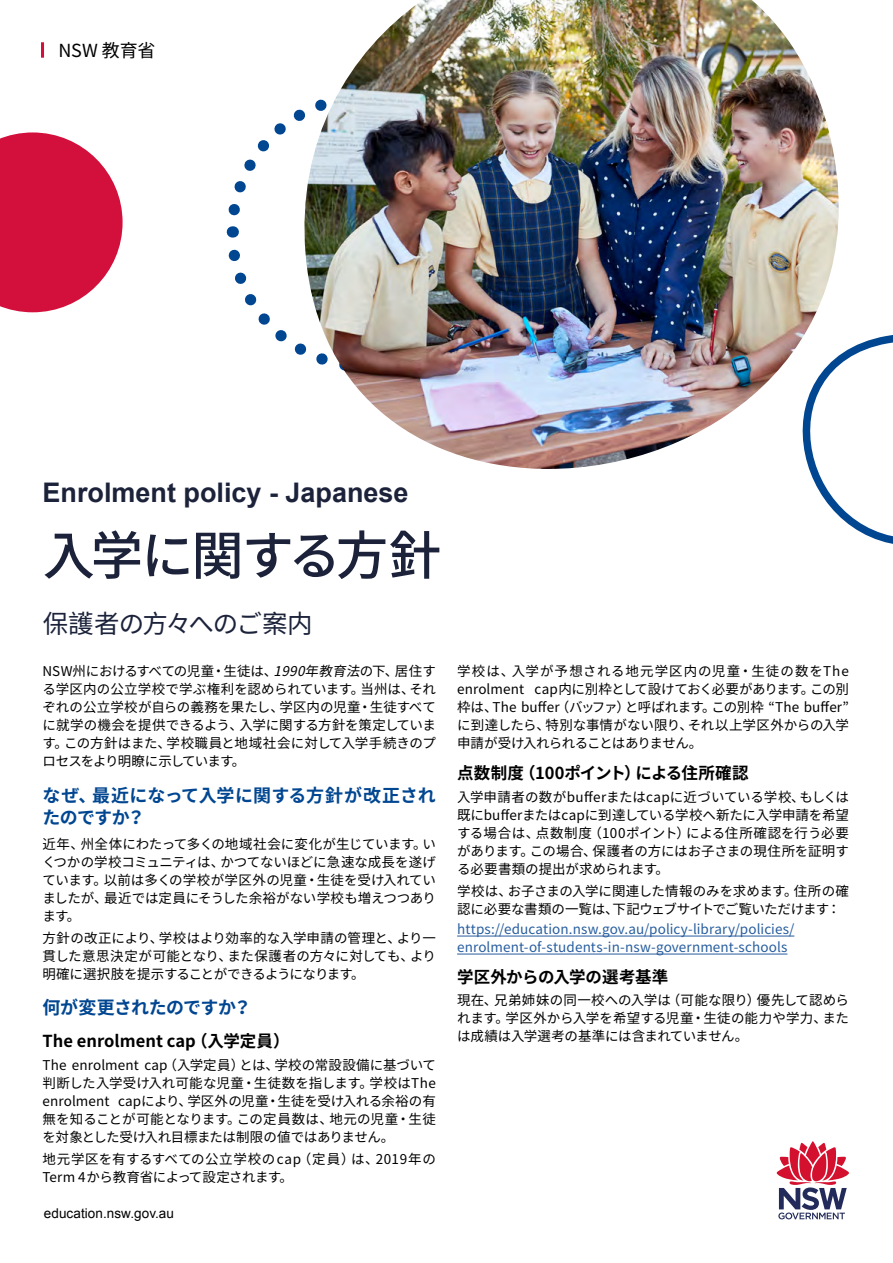
<style>
.page{position:relative;width:893px;height:1263px;background:#fff}
.page>*{position:absolute;margin:0;border:0;box-sizing:border-box;transform-origin:0 0}
.H1-Japanese{font:500 52.5px "Noto Sans CJ Kjp";letter-spacing:-.045em;color:#1b223a}
.t1{font:700 27px "Arial";color:#1b223a}
.t2{font:25.5px "Noto Sans CJ Kjp";letter-spacing:-.035em;color:#1b223a}
.t3{font:700 18px/22.5px "Noto Sans CJ Kjp";letter-spacing:-.01em;color:#004691}
.Line_1{font:18px "Noto Sans CJ Kjp";letter-spacing:-.005em;color:#000}
.t4{font:700 16.5px "Noto Sans CJ Kjp";color:#000}
.t5{font:13.5px/18px "Noto Sans CJ Kjp";letter-spacing:-.015em;color:#000;text-align:justify}
.t6{font:13.5px/18px "Noto Sans CJ Kjp";letter-spacing:.005em;color:#275d9e}
.t7{font:13.5px/18px "Noto Sans CJ Kjp";letter-spacing:.02em;color:#000}
.t8{font:13.5px "Arial";letter-spacing:.005em;color:#000}
.s1{font-style:italic}
</style>
<div class="page">
<svg style="left:226px;top:109px;width:77px;height:246px"></svg>
<svg style="left:0;top:132px;width:123px;height:180px"></svg>
<svg style="left:776px;top:1141px;width:73px;height:78px"></svg>
<hr style="left:457px;top:936px;width:337px;height:1px;background:#275d9e">
<hr style="left:457px;top:954px;width:330px;height:1px;background:#275d9e">
<img style="left:303px;top:0;width:536px;height:469px">
<svg style="left:755px;top:315px;width:138px;height:229px"></svg>
<hr style="left:41px;top:42px;width:3px;height:16px;background:#d30f3b">
<p class="Line_1" style="left:59px;top:40px;width:98px">NSW 教育省</p>
<h2 class="t1" style="left:43px;top:474px;width:368px">Enrolment policy - Japanese</h2>
<h1 class="H1-Japanese" style="left:43px;top:526px;width:400px">入学に関する方針</h1>
<h2 class="t2" style="left:43px;top:609px;width:272px">保護者の方々へのご案内</h2>
<p class="t5" style="left:43px;top:663px;width:395px">NSW州におけるすべての児童・生徒は、<span class="s1">1990</span>年教育法の下、居住する学区内の公立学校で学ぶ権利を認められています。当州は、それぞれの公立学校が自らの義務を果たし、学区内の児童・生徒すべてに就学の機会を提供できるよう、入学に関する方針を策定しています。この方針はまた、学校職員と地域社会に対して入学手続きのプロセスをより明瞭に示しています。</p>
<h3 class="t3" style="left:43px;top:784px;width:395px">なぜ、最近になって入学に関する方針が改正されたのですか？</h3>
<p class="t5" style="left:43px;top:835px;width:395px">近年、州全体にわたって多くの地域社会に変化が生じています。いくつかの学校コミュニティは、かつてないほどに急速な成長を遂げています。以前は多くの学校が学区外の児童・生徒を受け入れていましたが、最近では定員にそうした余裕がない学校も増えつつあります。</p>
<p class="t5" style="left:43px;top:929px;width:395px">方針の改正により、学校はより効率的な入学申請の管理と、より一貫した意思決定が可能となり、また保護者の方々に対しても、より明確に選択肢を提示することができるようになります。</p>
<h3 class="t3" style="left:43px;top:997px;width:211px">何が変更されたのですか？</h3>
<h4 class="t4" style="left:43px;top:1032px;width:249px">The enrolment cap（入学定員）</h4>
<p class="t5" style="left:43px;top:1056px;width:395px">The enrolment cap（入学定員）とは、学校の常設設備に基づいて判断した入学受け入れ可能な児童・生徒数を指します。学校はThe enrolment capにより、学区外の児童・生徒を受け入れる余裕の有無を知ることが可能となります。この定員数は、地元の児童・生徒を対象とした受け入れ目標または制限の値ではありません。</p>
<p class="t7" style="left:43px;top:1150px;width:395px">地元学区を有するすべての公立学校のcap（定員）は、2019年の<br>Term 4から教育省によって設定されます。</p>
<p class="t8" style="left:44px;top:1204px;width:132px">education.nsw.gov.au</p>
<p class="t5" style="left:457px;top:663px;width:393px">学校は、入学が予想される地元学区内の児童・生徒の数をThe enrolment cap内に別枠として設けておく必要があります。この別枠は、The buffer（バッファ）と呼ばれます。この別枠 “The buffer”に到達したら、特別な事情がない限り、それ以上学区外からの入学申請が受け入れられることはありません。</p>
<h4 class="t4" style="left:457px;top:764px;width:293px">点数制度（100ポイント）による住所確認</h4>
<p class="t5" style="left:457px;top:788px;width:393px">入学申請者の数がbufferまたはcapに近づいている学校、もしくは既にbufferまたはcapに到達している学校へ新たに入学申請を希望する場合は、点数制度（100ポイント）による住所確認を行う必要があります。この場合、保護者の方にはお子さまの現住所を証明する必要書類の提出が求められます。</p>
<p class="t5" style="left:457px;top:882px;width:393px">学校は、お子さまの入学に関連した情報のみを求めます。住所の確認に必要な書類の一覧は、下記ウェブサイトでご覧いただけます：</p>
<p class="t6" style="left:457px;top:920px;width:339px">https://education.nsw.gov.au/policy-library/policies/ enrolment-of-students-in-nsw-government-schools</p>
<h4 class="t4" style="left:457px;top:968px;width:213px">学区外からの入学の選考基準</h4>
<p class="t5" style="left:457px;top:992px;width:393px">現在、兄弟姉妹の同一校への入学は（可能な限り）優先して認められます。学区外から入学を希望する児童・生徒の能力や学力、または成績は入学選考の基準には含まれていません。</p>
</div>
